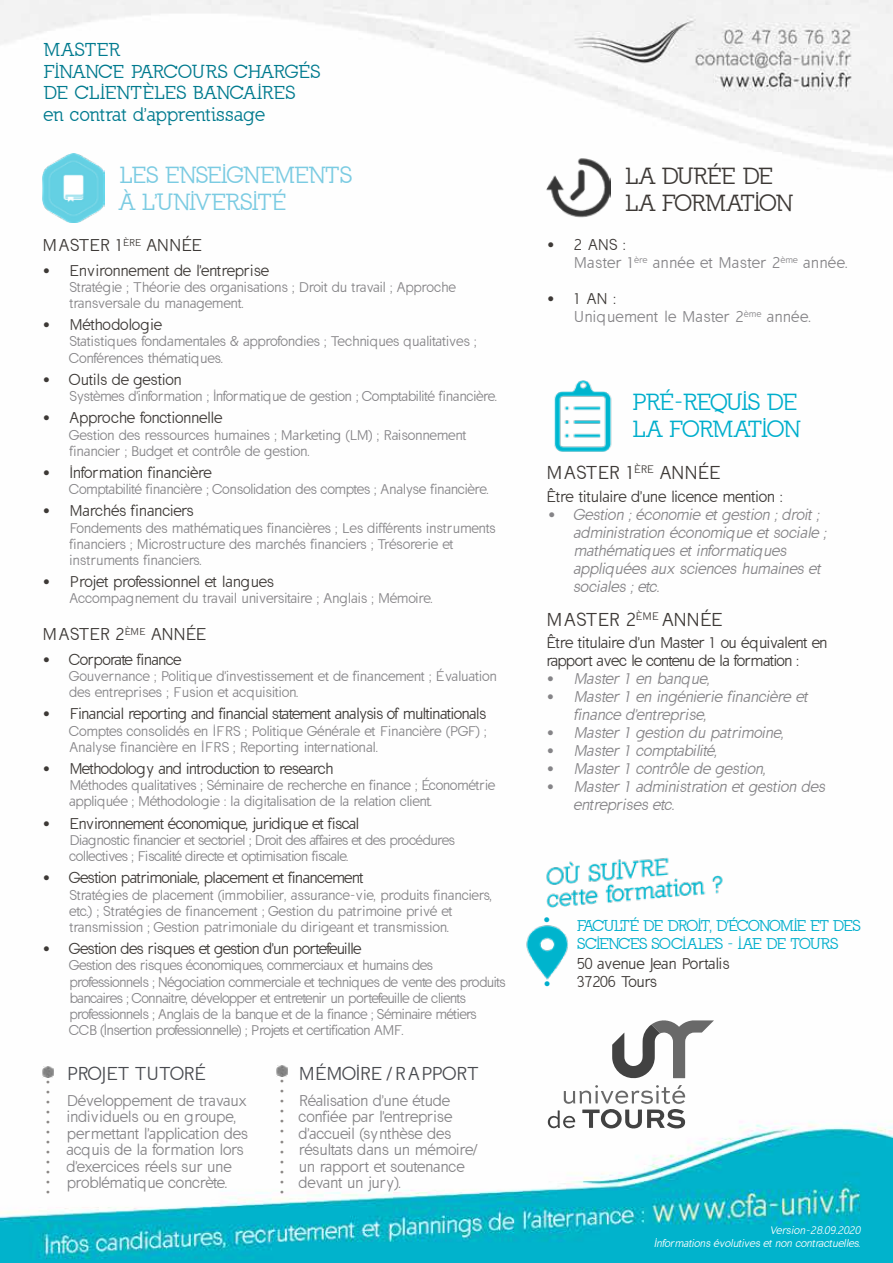
<style>
.page{position:relative;width:893px;height:1263px;background:#fff}
.page>*{position:absolute;margin:0;border:0;box-sizing:border-box;transform-origin:0 0}
.t1{font:22.5px/27px "California";color:#7bcbe2}
.t2{font:22.5px/27px "California";color:#00aecc}
.t3{font:22.5px/27px "California";color:#3d3936}
.t4{font:18px/21.6px "California";letter-spacing:.03em;color:#007a8e}
.t5{font:18px "California Sans";letter-spacing:.02em;color:#3d3936}
.t6{font:18px "California Sans";color:#484a4f}
.t7{font:16.5px "California Sans";letter-spacing:.02em;color:#3d3936}
.t8{font:15px/18px "California Sans";color:#3d3936}
.t9{font:italic 15px/18px "California Sans";color:#858487}
.t10{font:15px/16.5px "California Sans";color:#858487}
.t11{font:15px "California Sans";letter-spacing:-.03em;color:#3d3936}
.t12{font:15px/18px "California Sans";letter-spacing:.025em;color:#858487}
.t13{font:15px/18px "California";letter-spacing:-.02em;color:#00aecc}
.t14{font:15px "California Sans";letter-spacing:.025em;color:#3d3936}
.t15{font:15px "California Sans";color:#00aecc}
.t16{font:13.5px/16.2px "California Sans";color:#858487}
.t17{font:13.5px/16.2px "California Sans";letter-spacing:-.03em;color:#858487}
.t18{font:13.5px/16.2px "California Sans";letter-spacing:.025em;color:#858487}
.t19{font:13.5px/16.2px "California Sans";letter-spacing:.02em;color:#858487}
.t20{font:italic 10.5px/12.6px "California Sans";color:#fff;text-align:right}
.t21{font:8.4px/10.1px "California Sans";color:#8a8684;text-align:justify}
.s1{color:#3d3936}
.s2{font-style:normal}
</style>
<div class="page">
<img style="left:0;top:0;width:893px;height:1263px">
<img style="left:43px;top:154px;width:62px;height:69px">
<img style="left:546px;top:158px;width:65px;height:62px">
<img style="left:547px;top:378px;width:71px;height:74px">
<img style="left:543px;top:853px;width:184px;height:55px">
<img style="left:525px;top:922px;width:46px;height:60px">
<svg style="left:43px;top:1066px;width:10px;height:11px"></svg>
<svg style="left:276px;top:1066px;width:11px;height:11px"></svg>
<svg style="left:548px;top:1020px;width:166px;height:109px"></svg>
<h2 class="t4" style="left:44px;top:39px;width:278px">MASTER<br>FINANCE PARCOURS CHARGÉS<br>DE CLIENTÈLES BANCAIRES<br>en contrat d'apprentissage</h2>
<h1 class="t1" style="left:120px;top:162px;width:233px">LES ENSEIGNEMENTS<br>À L'UNIVERSITÉ</h1>
<h1 class="t3" style="left:625px;top:163px;width:169px">LA DURÉE DE<br>LA FORMATION</h1>
<p class="t7" style="left:43px;top:236px;width:161px">MASTER 1<sup>ÈRE</sup> ANNÉE</p>
<p class="t8" style="left:43px;top:261px;width:228px">• Environnement de l'entreprise</p>
<p class="t16" style="left:70px;top:279px;width:388px">Stratégie ; Théorie des organisations ; Droit du travail ; Approche transversale du management.</p>
<p class="t14" style="left:43px;top:316px;width:121px">• Méthodologie</p>
<p class="t16" style="left:70px;top:334px;width:408px">Statistiques fondamentales &amp; approfondies ; Techniques qualitatives ;<br>Conférences thématiques.</p>
<p class="t14" style="left:43px;top:371px;width:140px">• Outils de gestion</p>
<p class="t16" style="left:70px;top:388px;width:429px">Systèmes d'information ; Informatique de gestion ; Comptabilité financière.</p>
<p class="t8" style="left:43px;top:409px;width:181px">• Approche fonctionnelle</p>
<p class="t16" style="left:70px;top:427px;width:398px">Gestion des ressources humaines ; Marketing (LM) ; Raisonnement financier ; Budget et contrôle de gestion.</p>
<p class="t8" style="left:43px;top:464px;width:171px">• Information financière</p>
<p class="t16" style="left:70px;top:481px;width:420px">Comptabilité financière ; Consolidation des comptes ; Analyse financière.</p>
<p class="t8" style="left:43px;top:502px;width:152px">• Marchés financiers</p>
<p class="t18" style="left:70px;top:520px;width:427px">Fondements des mathématiques financières ; Les différents instruments financiers ; Microstructure des marchés financiers ; Trésorerie et instruments financiers.</p>
<p class="t8" style="left:43px;top:573px;width:233px">• Projet professionnel et langues</p>
<p class="t16" style="left:70px;top:591px;width:365px">Accompagnement du travail universitaire ; Anglais ; Mémoire.</p>
<p class="t7" style="left:43px;top:625px;width:165px">MASTER 2<sup>ÈME</sup> ANNÉE</p>
<p class="t11" style="left:43px;top:651px;width:140px">• Corporate finance</p>
<p class="t18" style="left:70px;top:668px;width:428px">Gouvernance ; Politique d'investissement et de financement ; Évaluation des entreprises ; Fusion et acquisition.</p>
<p class="t11" style="left:43px;top:705px;width:445px">• Financial reporting and financial statement analysis of multinationals</p>
<p class="t16" style="left:70px;top:723px;width:418px">Comptes consolidés en IFRS ; Politique Générale et Financière (PGF) ;<br>Analyse financière en IFRS ; Reporting international.</p>
<p class="t11" style="left:43px;top:760px;width:292px">• Methodology and introduction to research</p>
<p class="t16" style="left:70px;top:777px;width:427px">Méthodes qualitatives ; Séminaire de recherche en finance ; Économétrie appliquée ; Méthodologie : la digitalisation de la relation client.</p>
<p class="t8" style="left:43px;top:814px;width:318px">• Environnement économique, juridique et fiscal</p>
<p class="t16" style="left:70px;top:832px;width:387px">Diagnostic financier et sectoriel ; Droit des affaires et des procédures collectives ; Fiscalité directe et optimisation fiscale.</p>
<p class="t8" style="left:43px;top:869px;width:322px">• Gestion patrimoniale, placement et financement</p>
<p class="t19" style="left:70px;top:887px;width:424px">Stratégies de placement (immobilier, assurance-vie, produits financiers, etc.) ; Stratégies de financement ; Gestion du patrimoine privé et transmission ; Gestion patrimoniale du dirigeant et transmission.</p>
<p class="t8" style="left:43px;top:940px;width:320px">• Gestion des risques et gestion d'un portefeuille</p>
<p class="t17" style="left:70px;top:957px;width:437px">Gestion des risques économiques, commerciaux et humains des professionnels ; Négociation commerciale et techniques de vente des produits bancaires ; Connaitre, développer et entretenir un portefeuille de clients professionnels ; Anglais de la banque et de la finance ; Séminaire métiers CCB (Insertion professionnelle) ; Projets et certification AMF.</p>
<p class="t21" style="left:46px;top:1077px;width:6px">• • • • • • • • • • • •</p>
<h2 class="t6" style="left:67px;top:1063px;width:141px">PROJET TUTORÉ</h2>
<p class="t10" style="left:67px;top:1092px;width:182px">Développement de travaux individuels ou en groupe, permettant l'application des acquis de la formation lors d'exercices réels sur une problématique concrète.</p>
<p class="t21" style="left:280px;top:1076px;width:6px">• • • • • • • • • • • •</p>
<h2 class="t6" style="left:299px;top:1063px;width:180px">MÉMOIRE / R APPORT</h2>
<p class="t10" style="left:299px;top:1092px;width:180px">Réalisation d'une étude confiée par l'entreprise d'accueil (synthèse des résultats dans un mémoire/ un rapport et soutenance devant un jury).</p>
<p class="t12" style="left:574px;top:236px;width:275px;text-indent:-27px"><span class="s1">• 2 ANS :<br></span>Master 1<sup>ère</sup> année et Master 2<sup>ème</sup> année.</p>
<p class="t12" style="left:574px;top:290px;width:238px;text-indent:-27px"><span class="s1">• 1 AN :<br></span>Uniquement le Master 2<sup>ème</sup> année.</p>
<h1 class="t2" style="left:633px;top:389px;width:169px">PRÉ-REQUIS DE<br>LA FORMATION</h1>
<h2 class="t5" style="left:546px;top:462px;width:175px">MASTER 1<sup>ÈRE</sup> ANNÉE</h2>
<p class="t8" style="left:546px;top:487px;width:237px">Être titulaire d'une licence mention :</p>
<p class="t9" style="left:573px;top:505px;width:257px;text-indent:-26px"><span class="s2">•</span> Gestion ; économie et g estion ; droit ; administration économiq ue et sociale ; mathématiq ues et informatiq ues appliq uées aux sciences humaines et sociales ; etc.</p>
<h2 class="t5" style="left:546px;top:609px;width:177px">MASTER 2<sup>ÈME</sup> ANNÉE</h2>
<p class="t8" style="left:546px;top:634px;width:282px">Être titulaire d'un Master 1 ou équivalent en rapport avec le contenu de la formation :</p>
<p class="t9" style="left:546px;top:670px;width:167px"><span class="s2">•</span> Master 1 en banq ue,</p>
<p class="t9" style="left:573px;top:688px;width:239px;text-indent:-27px"><span class="s2">•</span> Master 1 en ingénierie financière et finance d'entreprise,</p>
<p class="t9" style="left:546px;top:724px;width:241px"><span class="s2">•</span> Master 1 gestion du patrimoine,</p>
<p class="t9" style="left:546px;top:742px;width:175px"><span class="s2">•</span> Master 1 comptabilité,</p>
<p class="t9" style="left:546px;top:760px;width:224px"><span class="s2">•</span> Master 1 contrôle de g estion,</p>
<p class="t9" style="left:573px;top:778px;width:256px;text-indent:-27px"><span class="s2">•</span> Master 1 administration et gestion des entreprises etc.</p>
<p class="t15" style="left:543px;top:911px;width:10px">•</p>
<p class="t15" style="left:543px;top:975px;width:10px">•</p>
<p class="t13" style="left:577px;top:917px;width:284px">FACULTÉ DE DROIT, D'ÉCONOMIE ET DES<br>SCIENCES SOCIALES - IAE DE TOURS</p>
<p class="t8" style="left:577px;top:954px;width:154px">50 avenue Jean Portalis<br>37206 Tours</p>
<p class="t20" style="left:654px;top:1224px;width:210px">Version-28.09.2020<br>Informations évolutives et non contractuelles.</p>
</div>
